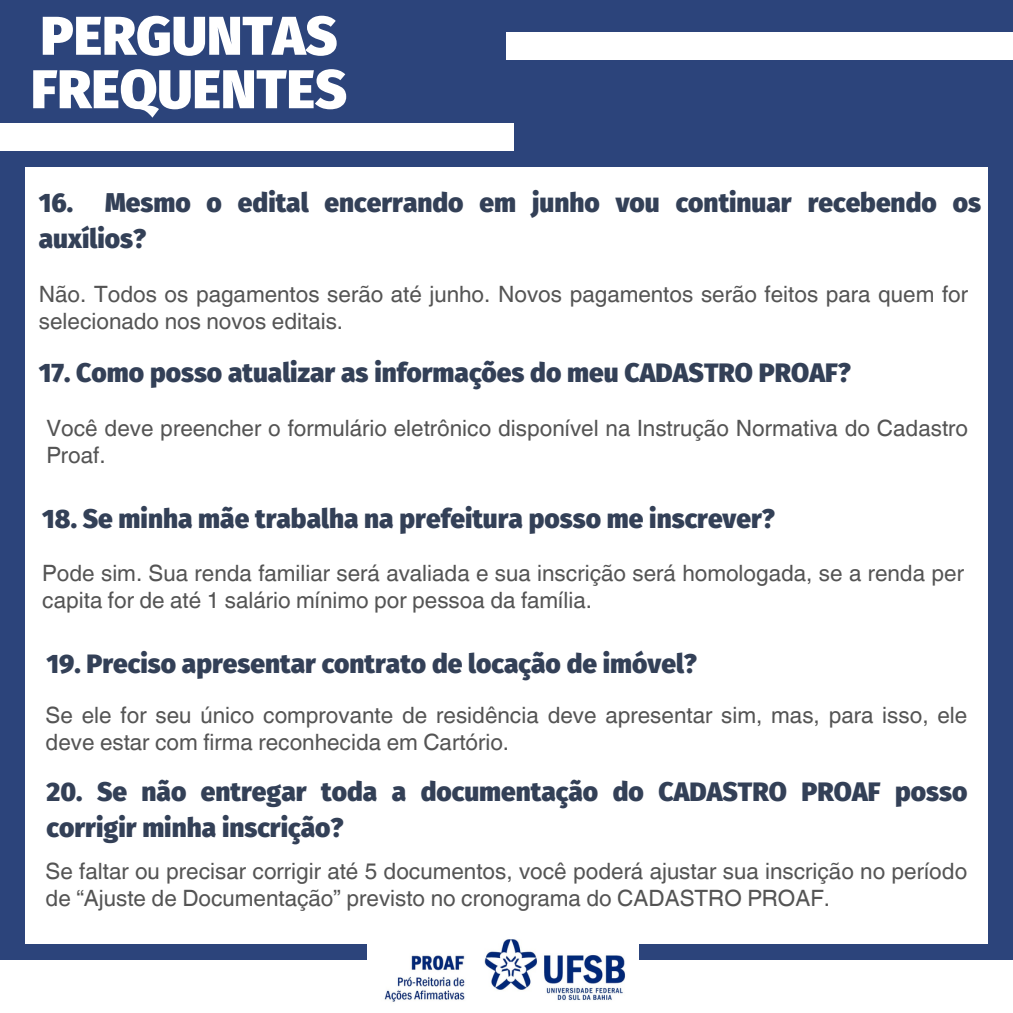
<style>
.page{position:relative;width:1013px;height:1013px;background:#fff}
.page>*{position:absolute;margin:0;border:0;box-sizing:border-box;transform-origin:0 0}
.t1{font:900 54.5px/53.5px "Fira Sans";color:#fff}
.t2{font:900 26.25px/36.5px "Fira Sans";color:#334057}
.t3{font:22.5px/27.2px "Helvetica World";color:#545454}
</style>
<div class="page">
<div style="left:0;top:0;width:1012px;height:1012px;background:#2c447b"></div>
<div style="left:0;top:959px;width:1012px;height:53px;background:#fff"></div>
<div style="left:506px;top:32px;width:506px;height:28px;background:#fff"></div>
<div style="left:26px;top:167px;width:962px;height:776px;background:#fff"></div>
<div style="left:0;top:123px;width:513px;height:28px;background:#fff"></div>
<img style="left:367px;top:939px;width:271px;height:63px">
<h1 class="t1" style="left:31px;top:10px;width:318px">PERGUNTAS<br>FREQUENTES</h1>
<h2 class="t2" style="left:39px;top:185px;width:943px">16. Mesmo o edital encerrando em junho vou continuar recebendo os auxílios?</h2>
<p class="t3" style="left:39px;top:280px;width:930px">Não. Todos os pagamentos serão até junho. Novos pagamentos serão feitos para quem for selecionado nos novos editais.</p>
<h2 class="t2" style="left:39px;top:355px;width:813px">17. Como posso atualizar as informações do meu CADASTRO PROAF?</h2>
<p class="t3" style="left:46px;top:414px;width:923px">Você deve preencher o formulário eletrônico disponível na Instrução Normativa do Cadastro<br>Proaf.</p>
<h2 class="t2" style="left:42px;top:500px;width:734px">18. Se minha mãe trabalha na prefeitura posso me inscrever?</h2>
<p class="t3" style="left:42px;top:559px;width:923px">Pode sim. Sua renda familiar será avaliada e sua inscrição será homologada, se a renda per capita for de até 1 salário mínimo por pessoa da família.</p>
<h2 class="t2" style="left:46px;top:645px;width:652px">19. Preciso apresentar contrato de locação de imóvel?</h2>
<p class="t3" style="left:46px;top:701px;width:923px">Se ele for seu único comprovante de residência deve apresentar sim, mas, para isso, ele deve estar com firma reconhecida em Cartório.</p>
<h2 class="t2" style="left:47px;top:773px;width:922px">20. Se não entregar toda a documentação do CADASTRO PROAF posso corrigir minha inscrição?</h2>
<p class="t3" style="left:46px;top:857px;width:923px">Se faltar ou precisar corrigir até 5 documentos, você poderá ajustar sua inscrição no período de “Ajuste de Documentação” previsto no cronograma do CADASTRO PROAF.</p>
</div>
